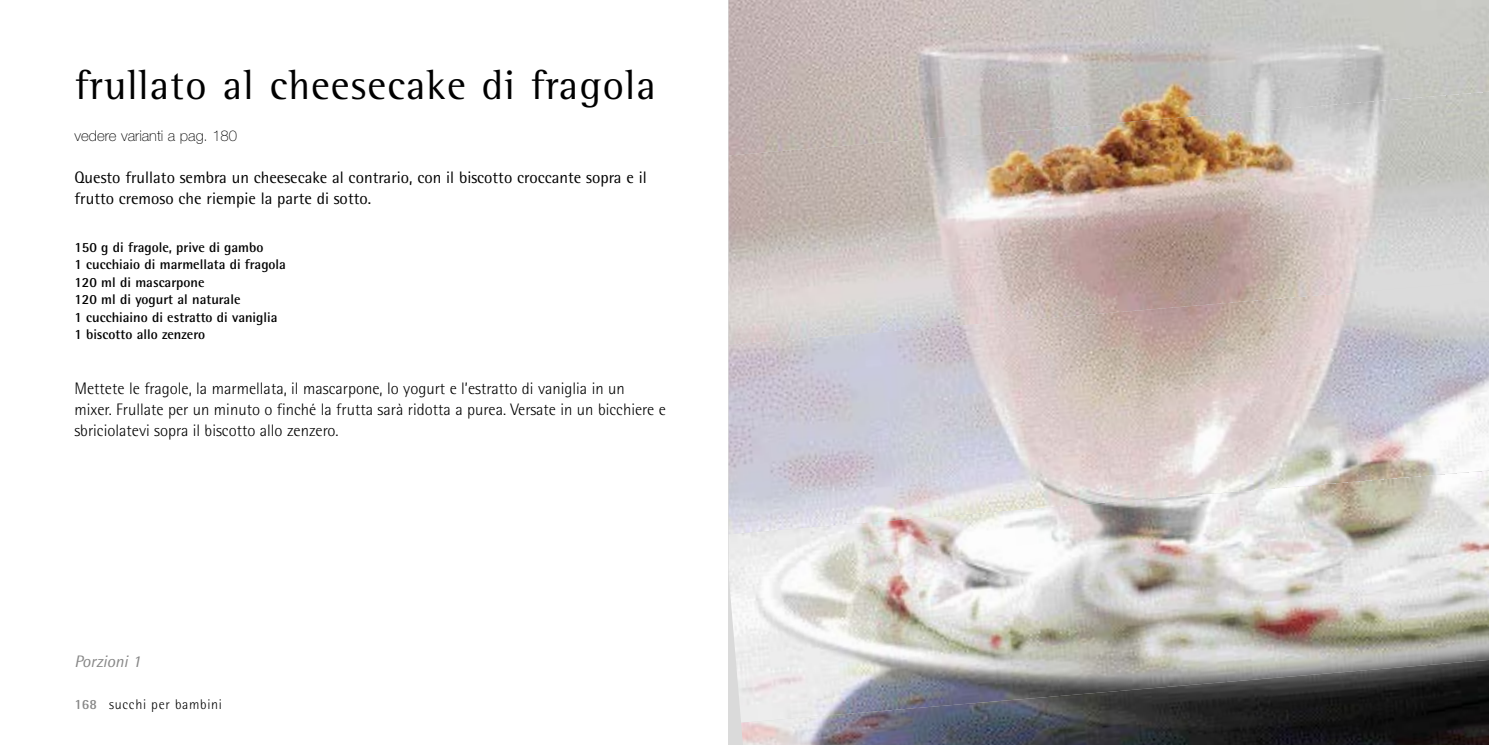
<style>
.page{position:relative;width:1489px;height:745px;background:#fff}
.page>*{position:absolute;margin:0;border:0;box-sizing:border-box;transform-origin:0 0}
.A_Head{font:42px "Rotis Semi Serif";letter-spacing:.025em;color:#000}
.Method_Text{font:300 16.62px/21px "Rotis Semi Sans";color:#000}
.Standfirst{font:16.62px/21px "Rotis Semi Sans";color:#000}
.Serving_Text{font:italic 16.62px "Rotis Semi Sans";color:#878787}
.D_Head{font:100 14.88px "Helvetica Neue";color:#000}
.Ingredients{font:700 14px "Rotis Semi Sans";color:#000}
.Running_Head_Right{font:300 14px "Rotis Semi Sans";letter-spacing:.05em;color:#000}
.Folio_Left{font:700 14px "Rotis Semi Sans";color:#878787}
</style>
<div class="page">
<img style="left:728px;top:0;width:760px;height:91px">
<img style="left:728px;top:91px;width:760px;height:190px">
<img style="left:728px;top:281px;width:760px;height:189px">
<img style="left:728px;top:470px;width:760px;height:252px">
<img style="left:741px;top:659px;width:747px;height:85px">
<p class="A_Head" style="left:74px;top:61px;width:583px">frullato al cheesecake di fragola</p>
<p class="D_Head" style="left:74px;top:127px;width:164px">vedere varianti a pag. 180</p>
<p class="Standfirst" style="left:74px;top:167px;width:573px">Questo frullato sembra un cheesecake al contrario, con il biscotto croccante sopra e il frutto cremoso che riempie la parte di sotto.</p>
<p class="Ingredients" style="left:74px;top:238px;width:190px">150 g di fragole, prive di gambo</p>
<p class="Ingredients" style="left:74px;top:255px;width:213px">1 cucchiaio di marmellata di fragola</p>
<p class="Ingredients" style="left:74px;top:273px;width:132px">120 ml di mascarpone</p>
<p class="Ingredients" style="left:74px;top:290px;width:167px">120 ml di yogurt al naturale</p>
<p class="Ingredients" style="left:74px;top:308px;width:205px">1 cucchiaino di estratto di vaniglia</p>
<p class="Ingredients" style="left:74px;top:325px;width:132px">1 biscotto allo zenzero</p>
<p class="Method_Text" style="left:74px;top:377px;width:593px">Mettete le fragole, la marmellata, il mascarpone, lo yogurt e l’estratto di vaniglia in un mixer. Frullate per un minuto o finché la frutta sarà ridotta a purea. Versate in un bicchiere e sbriciolatevi sopra il biscotto allo zenzero.</p>
<p class="Serving_Text" style="left:74px;top:651px;width:68px">Porzioni 1</p>
<p class="Folio_Left" style="left:74px;top:695px;width:24px">168</p>
<p class="Running_Head_Right" style="left:109px;top:695px;width:114px">succhi per bambini</p>
</div>
